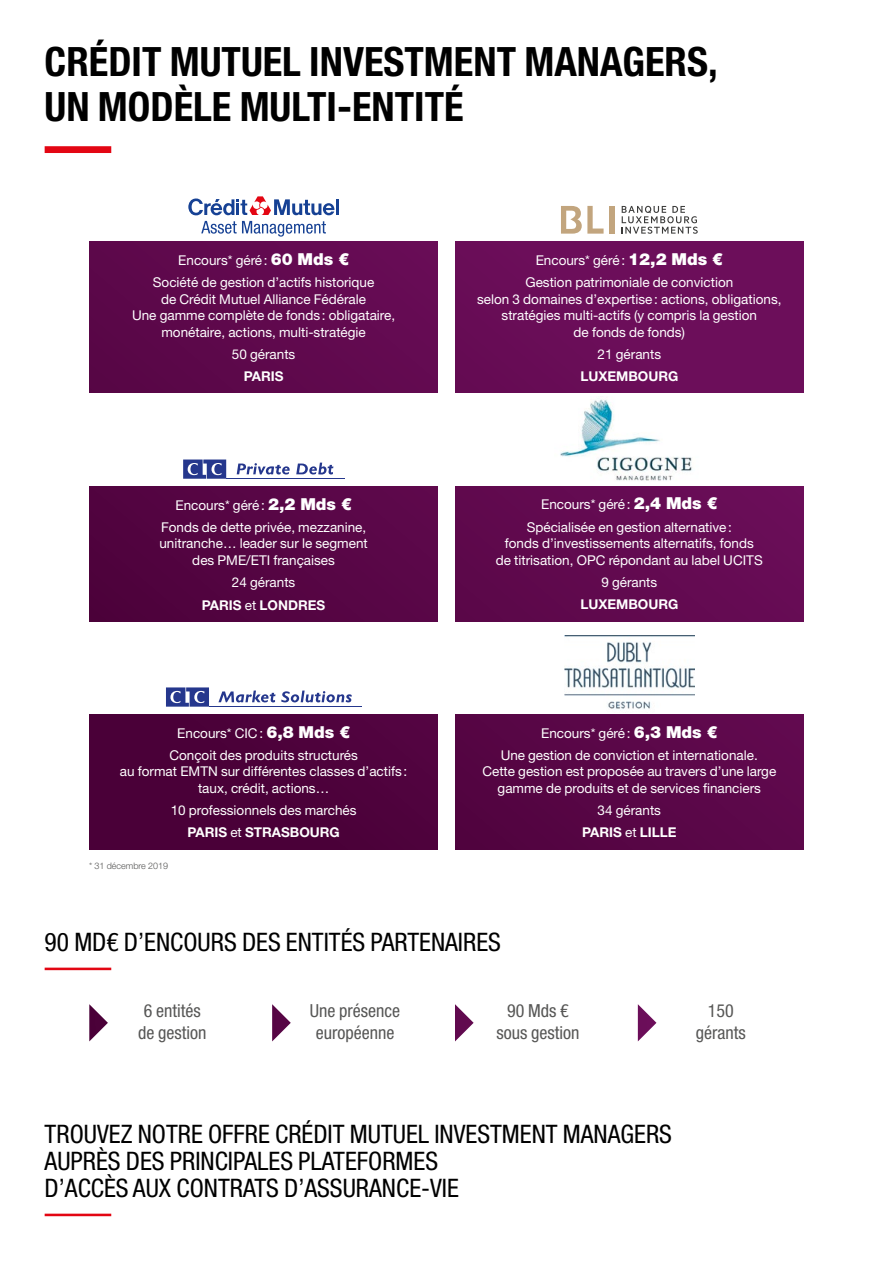
<style>
.page{position:relative;width:893px;height:1263px;background:#fff}
.page>*{position:absolute;margin:0;border:0;box-sizing:border-box;transform-origin:0 0}
.t1{font:700 condensed 40.5px/45px "Helvetica Neue LT Std";color:#000}
.t2{font:condensed 25.5px/27px "Helvetica Neue LT Std";color:#000}
.t3{font:condensed 18px/21.6px "Helvetica Neue LT Std";color:#575756;text-align:center}
.t4{font:13.5px/22.4px "Helvetica Neue LT Std";color:#fff;text-align:center}
.t5{font:700 13.5px/22.2px "Helvetica Neue LT Std";color:#fff;text-align:center}
.t6{font:300 9px "Helvetica Neue LT Std";color:#575756}
.s1{font-weight:900;font-size:16.5px}
.s2{font-weight:400}
.s3{font-weight:700}
</style>
<div class="page">
<img style="left:560px;top:398px;width:133px;height:83px">
<div style="left:45px;top:146px;width:66px;height:7px;background:#e30613"></div>
<hr style="left:45px;top:1214px;width:66px;height:2px;background:#e30613">
<hr style="left:45px;top:968px;width:66px;height:2px;background:#e30613">
<svg style="left:89px;top:1004px;width:19px;height:37px"></svg>
<svg style="left:272px;top:1004px;width:19px;height:37px"></svg>
<svg style="left:455px;top:1004px;width:19px;height:37px"></svg>
<svg style="left:638px;top:1004px;width:18px;height:37px"></svg>
<div style="left:89px;top:241px;width:349px;height:152px;background:#60094d"></div>
<div style="left:455px;top:486px;width:349px;height:135px;background:#630a51"></div>
<div style="left:455px;top:241px;width:349px;height:152px;background:#6c0e5a"></div>
<div style="left:89px;top:714px;width:349px;height:135px;background:#4a0038"></div>
<div style="left:89px;top:486px;width:349px;height:135px;background:#560543"></div>
<div style="left:455px;top:714px;width:349px;height:135px;background:#590747"></div>
<img style="left:565px;top:635px;width:129px;height:74px">
<hr style="left:336px;top:199px;width:3px;height:16px;background:#164194">
<svg style="left:188px;top:196px;width:146px;height:19px"></svg>
<svg style="left:201px;top:221px;width:125px;height:16px"></svg>
<svg style="left:561px;top:206px;width:43px;height:28px"></svg>
<div style="left:609px;top:206px;width:5px;height:28px;background:#c2a57e"></div>
<svg style="left:622px;top:206px;width:76px;height:28px"></svg>
<svg style="left:218px;top:690px;width:134px;height:12px"></svg>
<hr style="left:209px;top:706px;width:152px;height:1px;background:#25378d">
<svg style="left:166px;top:687px;width:43px;height:20px"></svg>
<svg style="left:237px;top:463px;width:53px;height:11px"></svg>
<svg style="left:296px;top:463px;width:37px;height:11px"></svg>
<hr style="left:226px;top:478px;width:118px;height:1px;background:#25378d">
<svg style="left:183px;top:459px;width:43px;height:20px"></svg>
<h1 class="t1" style="left:45px;top:38px;width:675px">CRÉDIT MUTUEL INVESTMENT MANAGERS,<br>UN MODÈLE MULTI-ENTITÉ</h1>
<p class="t4" style="left:153px;top:249px;width:223px">Encours* géré: <span class="s1">60 Mds €<br></span>Société de gestion d’actifs historique</p>
<p class="t4" style="left:132px;top:290px;width:265px;line-height:16.5px">de Crédit Mutuel Alliance Fédérale<br>Une gamme complète de fonds : obligataire, monétaire, actions, multi-stratégie</p>
<p class="t4" style="left:232px;top:343px;width:65px">50 gérants</p>
<p class="t5" style="left:244px;top:365px;width:41px">PARIS</p>
<p class="t4" style="left:161px;top:493px;width:207px">Encours* géré: <span class="s1">2,2 Mds €<br></span>Fonds de dette privée, mezzanine,</p>
<p class="t4" style="left:159px;top:535px;width:210px;line-height:16.5px">unitranche… leader sur le segment des PME/ETI françaises</p>
<p class="t5" style="left:202px;top:571px;width:125px"><span class="s2">24 gérants<br></span>PARIS <span class="s2">et</span> LONDRES</p>
<p class="t4" style="left:169px;top:721px;width:190px">Encours* CIC: <span class="s1">6,8 Mds €<br></span>Conçoit des produits structurés</p>
<p class="t4" style="left:120px;top:763px;width:289px;line-height:16.5px">au format EMTN sur différentes classes d’actifs : taux, crédit, actions…</p>
<p class="t4" style="left:171px;top:799px;width:187px">10 professionnels des marchés<br><span class="s3">PARIS</span> et <span class="s3">STRASBOURG</span></p>
<p class="t6" style="left:89px;top:860px;width:80px">* 31 décembre 2019</p>
<p class="t4" style="left:525px;top:249px;width:209px">Encours* géré: <span class="s1">12,2 Mds €<br></span>Gestion patrimoniale de conviction</p>
<p class="t4" style="left:477px;top:290px;width:306px;line-height:16.5px">selon 3 domaines d’expertise: actions, obligations, stratégies multi-actifs (y compris la gestion<br>de fonds de fonds)</p>
<p class="t4" style="left:598px;top:343px;width:65px">21 gérants</p>
<p class="t5" style="left:580px;top:365px;width:100px">LUXEMBOURG</p>
<p class="t4" style="left:527px;top:493px;width:207px">Encours* géré: <span class="s1">2,4 Mds €<br></span>Spécialisée en gestion alternative:</p>
<p class="t4" style="left:496px;top:535px;width:268px;line-height:16.5px">fonds d’investissements alternatifs, fonds de titrisation, OPC répondant au label UCITS</p>
<p class="t4" style="left:601px;top:571px;width:57px">9 gérants</p>
<p class="t5" style="left:580px;top:593px;width:100px">LUXEMBOURG</p>
<p class="t4" style="left:501px;top:721px;width:258px">Encours* géré: <span class="s1">6,3 Mds €<br></span>Une gestion de conviction et internationale.</p>
<p class="t4" style="left:482px;top:763px;width:295px;line-height:16.5px">Cette gestion est proposée au travers d’une large gamme de produits et de services financiers</p>
<p class="t4" style="left:582px;top:799px;width:96px">34 gérants<br><span class="s3">PARIS</span> et <span class="s3">LILLE</span></p>
<h2 class="t2" style="left:45px;top:928px;width:458px">90 MD€ D’ENCOURS DES ENTITÉS PARTENAIRES</h2>
<h3 class="t3" style="left:138px;top:1000px;width:70px">6 entités de gestion</h3>
<h3 class="t3" style="left:310px;top:1000px;width:92px">Une présence européenne</h3>
<h3 class="t3" style="left:496px;top:1000px;width:84px">90 Mds € sous gestion</h3>
<h3 class="t3" style="left:696px;top:1000px;width:51px">150 gérants</h3>
<h2 class="t2" style="left:45px;top:1120px;width:629px">TROUVEZ NOTRE OFFRE CRÉDIT MUTUEL INVESTMENT MANAGERS<br>AUPRÈS DES PRINCIPALES PLATEFORMES<br>D’ACCÈS AUX CONTRATS D’ASSURANCE-VIE</h2>
</div>
